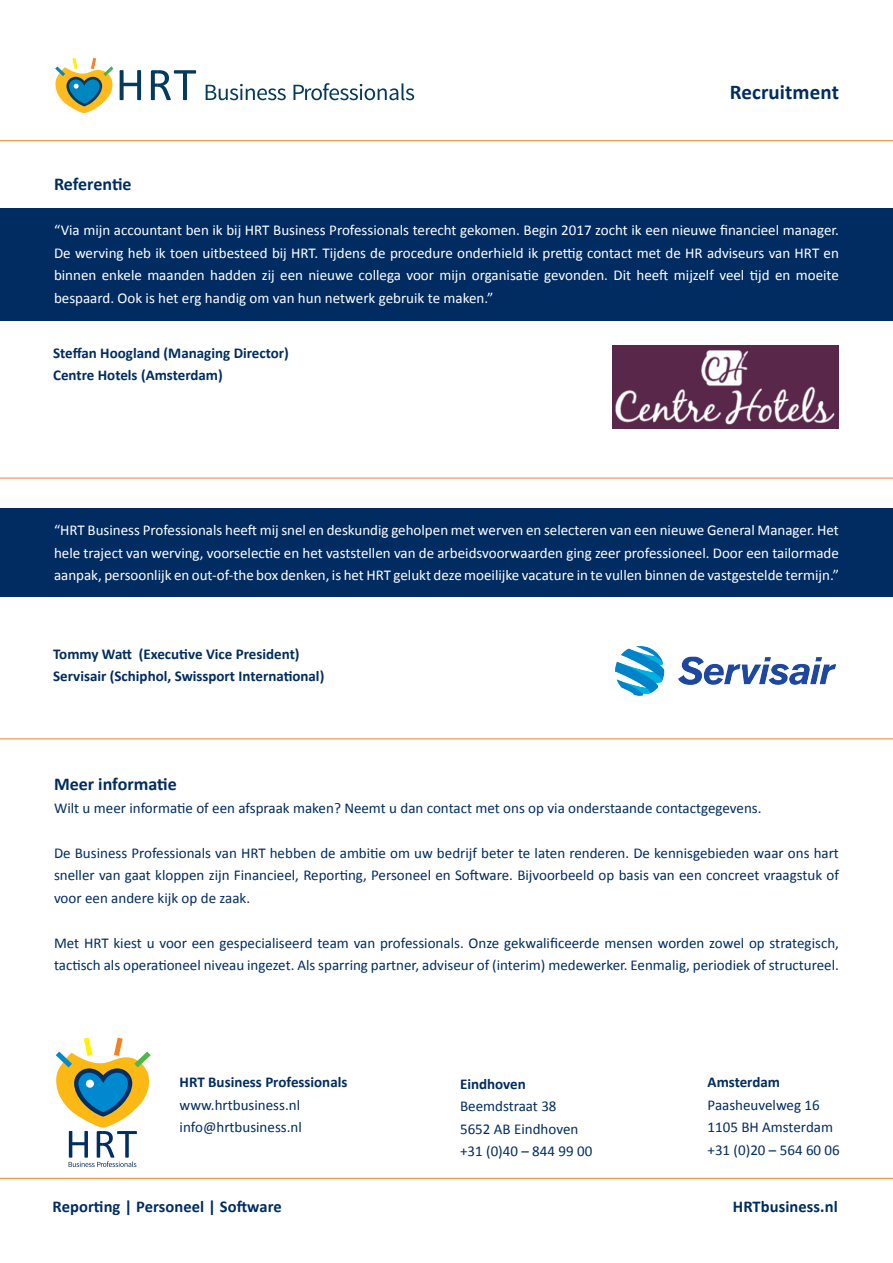
<style>
.page{position:relative;width:893px;height:1263px;background:#fff}
.page>*{position:absolute;margin:0;border:0;box-sizing:border-box;transform-origin:0 0}
.t1{font:700 21px "Calibri";letter-spacing:.005em;color:#002c62}
.t2{font:700 18px "Calibri";color:#002c62}
.t3{font:700 16.5px "Calibri";letter-spacing:.005em;color:#002c62}
.t4{font:15px/22.5px "Calibri";color:#fff;text-align:justify}
.t5{font:15px/22.5px "Calibri";color:#002c62}
.t6{font:700 15px/22.5px "Calibri";color:#002c62}
</style>
<div class="page">
<div style="left:0;top:208px;width:893px;height:112px;background:#002c62"></div>
<svg style="left:151px;top:70px;width:45px;height:30px"></svg>
<svg style="left:206px;top:84px;width:80px;height:16px"></svg>
<svg style="left:293px;top:83px;width:121px;height:17px"></svg>
<svg style="left:55px;top:58px;width:86px;height:55px"></svg>
<hr style="left:0;top:140px;width:893px;height:1px;background:#f58220">
<hr style="left:0;top:478px;width:893px;height:1px;background:#f58220">
<img style="left:612px;top:345px;width:226px;height:84px">
<div style="left:0;top:509px;width:893px;height:88px;background:#002c62"></div>
<img style="left:615px;top:646px;width:221px;height:50px">
<hr style="left:0;top:1178px;width:893px;height:1px;background:#f58220">
<svg style="left:55px;top:1037px;width:96px;height:130px"></svg>
<div style="left:86px;top:1079px;width:8px;height:9px;background:#fff;border-radius:50%"></div>
<hr style="left:0;top:738px;width:893px;height:1px;background:#f58220">
<h1 class="t1" style="left:730px;top:79px;width:111px">Recruitment</h1>
<p class="t2" style="left:54px;top:173px;width:79px">Referentie</p>
<p class="t4" style="left:54px;top:219px;width:786px">“Via mijn accountant ben ik bij HRT Business Professionals terecht gekomen. Begin 2017 zocht ik een nieuwe financieel manager.<br>De werving heb ik toen uitbesteed bij HRT. Tijdens de procedure onderhield ik prettig contact met de HR adviseurs van HRT en binnen enkele maanden hadden zij een nieuwe collega voor mijn organisatie gevonden. Dit heeft mijzelf veel tijd en moeite bespaard. Ook is het erg handig om van hun netwerk gebruik te maken.”</p>
<p class="t6" style="left:53px;top:341px;width:237px">Steffan Hoogland (Managing Director)<br>Centre Hotels (Amsterdam)</p>
<p class="t4" style="left:54px;top:519px;width:786px">“HRT Business Professionals heeft mij snel en deskundig geholpen met werven en selecteren van een nieuwe General Manager. Het hele traject van werving, voorselectie en het vaststellen van de arbeidsvoorwaarden ging zeer professioneel. Door een tailormade aanpak, persoonlijk en out-of-the box denken, is het HRT gelukt deze moeilijke vacature in te vullen binnen de vastgestelde termijn.”</p>
<p class="t6" style="left:53px;top:642px;width:273px">Tommy Watt (Executive Vice President)<br>Servisair (Schiphol, Swissport International)</p>
<p class="t2" style="left:54px;top:773px;width:124px">Meer informatie</p>
<p class="t5" style="left:54px;top:797px;width:709px">Wilt u meer informatie of een afspraak maken? Neemt u dan contact met ons op via onderstaande contactgegevens.</p>
<p class="t5" style="left:54px;top:842px;width:786px;text-align:justify">De Business Professionals van HRT hebben de ambitie om uw bedrijf beter te laten renderen. De kennisgebieden waar ons hart sneller van gaat kloppen zijn Financieel, Reporting, Personeel en Software. Bijvoorbeeld op basis van een concreet vraagstuk of voor een andere kijk op de zaak.</p>
<p class="t5" style="left:54px;top:932px;width:786px">Met HRT kiest u voor een gespecialiseerd team van professionals. Onze gekwalificeerde mensen worden zowel op strategisch, tactisch als operationeel niveau ingezet. Als sparring partner, adviseur of (interim) medewerker. Eenmalig, periodiek of structureel.</p>
<p class="t6" style="left:180px;top:1071px;width:169px">HRT Business Professionals</p>
<p class="t5" style="left:180px;top:1093px;width:124px">www.hrtbusiness.nl info@hrtbusiness.nl</p>
<p class="t6" style="left:460px;top:1072px;width:67px">Eindhoven</p>
<p class="t5" style="left:460px;top:1095px;width:134px">Beemdstraat 38<br>5652 AB Eindhoven +31 (0)40 – 844 99 00</p>
<p class="t6" style="left:708px;top:1071px;width:74px">Amsterdam</p>
<p class="t5" style="left:708px;top:1093px;width:134px">Paasheuvelweg 16<br>1105 BH Amsterdam +31 (0)20 – 564 60 06</p>
<p class="t3" style="left:53px;top:1196px;width:231px">Reporting | Personeel | Software</p>
<p class="t3" style="left:733px;top:1196px;width:106px">HRTbusiness.nl</p>
</div>
